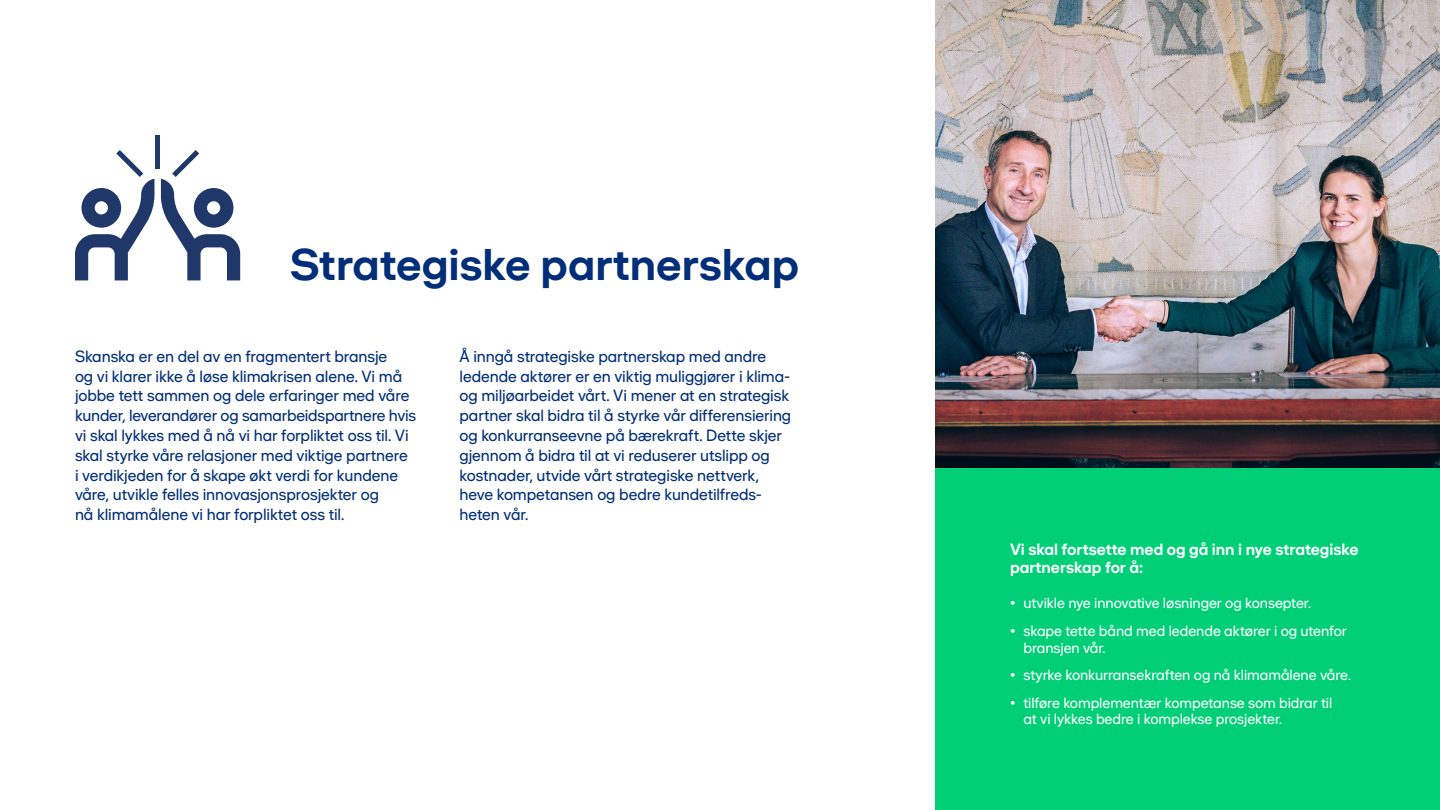
<style>
.page{position:relative;width:1440px;height:810px;background:#fff}
.page>*{position:absolute;margin:0;border:0;box-sizing:border-box;transform-origin:0 0}
.t1{font:700 45px "Shape Sans";color:#002e78}
.t2{font:16.5px/19.8px "Shape Sans";letter-spacing:-.01em;color:#002e78}
.t3{font:700 16.5px/18px "Shape Sans";letter-spacing:-.005em;color:#fff}
.t4{font:15px/16.5px "Shape Sans";letter-spacing:-.005em;color:#fff}
</style>
<div class="page">
<div style="left:935px;top:467px;width:505px;height:343px;background:#00cf77"></div>
<img style="left:935px;top:0;width:505px;height:467px">
<div style="left:155px;top:135px;width:5px;height:33px;background:#203769"></div>
<svg style="left:75px;top:150px;width:79px;height:130px"></svg>
<svg style="left:161px;top:150px;width:79px;height:130px"></svg>
<h1 class="t1" style="left:290px;top:238px;width:511px">Strategiske partnerskap</h1>
<p class="t2" style="left:75px;top:346px;width:343px">Skanska er en del av en fragmentert bransje<br>og vi klarer ikke å løse klimakrisen alene. Vi må jobbe tett sammen og dele erfaringer med våre kunder, leverandører og samarbeidspartnere hvis vi skal lykkes med å nå vi har forpliktet oss til. Vi skal styrke våre relasjoner med viktige partnere<br>i verdikjeden for å skape økt verdi for kundene våre, utvikle felles innovasjonsprosjekter og<br>nå klimamålene vi har forpliktet oss til.</p>
<p class="t2" style="left:459px;top:346px;width:333px">Å inngå strategiske partnerskap med andre ledende aktører er en viktig muliggjører i klima&shy;og miljøarbeidet vårt. Vi mener at en strategisk partner skal bidra til å styrke vår differensiering og konkurranseevne på bærekraft. Dette skjer gjennom å bidra til at vi reduserer utslipp og kostnader, utvide vårt strategiske nettverk, heve kompetansen og bedre kundetilfreds&shy;heten vår.</p>
<p class="t3" style="left:1010px;top:540px;width:350px">Vi skal fortsette med og gå inn i nye strategiske partnerskap for å:</p>
<p class="t4" style="left:1010px;top:595px;width:302px">• utvikle nye innovative løsninger og konsepter.</p>
<p class="t4" style="left:1023px;top:622px;width:325px;text-indent:-14px">• skape tette bånd med ledende aktører i og utenfor bransjen vår.</p>
<p class="t4" style="left:1010px;top:666px;width:343px">• styrke konkurransekraften og nå klimamålene våre.</p>
<p class="t4" style="left:1023px;top:694px;width:310px;text-indent:-14px">• tilføre komplementær kompetanse som bidrar til at vi lykkes bedre i komplekse prosjekter.</p>
</div>
